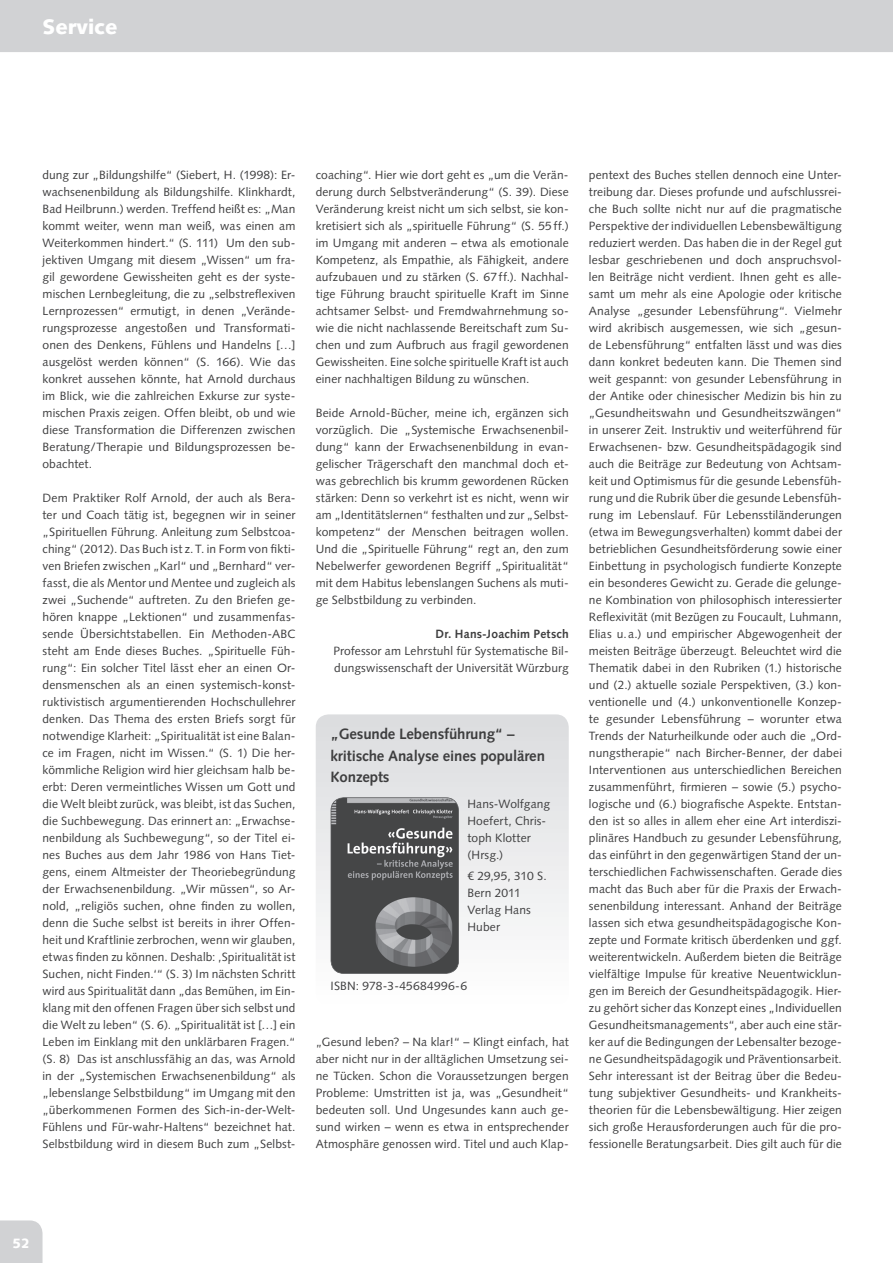
<style>
.page{position:relative;width:893px;height:1263px;background:#fff}
.page>*{position:absolute;margin:0;border:0;box-sizing:border-box;transform-origin:0 0}
.t1{font:900 21px "Syntax LT Std";color:#fff}
.t2{font:700 15px/21.3px "Syntax LT Std";letter-spacing:-.01em;color:#3e3e3f}
.t3{font:900 13.5px "Syntax LT Std";color:#fff}
.t4{font:12px/17px "Syntax LT Std";letter-spacing:.01em;color:#3e3e3f;text-align:justify}
.t5{font:700 12px "Syntax LT Std";letter-spacing:.015em;color:#3e3e3f}
</style>
<div class="page">
<div style="left:0;top:0;width:893px;height:52px;background:#d1d2d4"></div>
<div style="left:0;top:1220px;width:43px;height:43px;background:#d1d2d4"></div>
<div style="left:316px;top:714px;width:253px;height:291px;background:linear-gradient(to bottom,#dbdcde,#fefdfe);border-radius:13px"></div>
<svg style="left:331px;top:797px;width:128px;height:177px;background:#5e5f60"></svg>
<h1 class="t1" style="left:43px;top:14px;width:77px">Service</h1>
<p class="t4" style="left:43px;top:166px;width:255px">dung zur „Bildungshilfe“ (Siebert, H. (1998): Er&shy;wachsenenbildung als Bildungshilfe. Klinkhardt, Bad Heilbrunn.) werden. Treffend heißt es: „Man kommt weiter, wenn man weiß, was einen am Weiterkommen hindert.“ (S. 111) Um den sub&shy;jektiven Umgang mit diesem „Wissen“ um fra&shy;gil gewordene Gewissheiten geht es der syste&shy;mischen Lernbegleitung, die zu „selbstreflexiven Lernprozessen“ ermutigt, in denen „Verände&shy;rungsprozesse angestoßen und Transformati&shy;onen des Denkens, Fühlens und Handelns […] ausgelöst werden können“ (S. 166). Wie das konkret aussehen könnte, hat Arnold durchaus im Blick, wie die zahlreichen Exkurse zur syste&shy;mischen Praxis zeigen. Offen bleibt, ob und wie diese Transformation die Differenzen zwischen Beratung/Therapie und Bildungsprozessen be&shy;obachtet.</p>
<p class="t4" style="left:43px;top:489px;width:255px">Dem Praktiker Rolf Arnold, der auch als Bera&shy;ter und Coach tätig ist, begegnen wir in seiner „Spirituellen Führung. Anleitung zum Selbstcoa&shy;ching“ (2012). Das Buch ist z. T. in Form von fikti&shy;ven Briefen zwischen „Karl“ und „Bernhard“ ver&shy;fasst, die als Mentor und Mentee und zugleich als zwei „Suchende“ auftreten. Zu den Briefen ge&shy;hören knappe „Lektionen“ und zusammenfas&shy;sende Übersichtstabellen. Ein Methoden-ABC steht am Ende dieses Buches. „Spirituelle Füh&shy;rung“: Ein solcher Titel lässt eher an einen Or&shy;densmenschen als an einen systemisch-konst&shy;ruktivistisch argumentierenden Hochschullehrer denken. Das Thema des ersten Briefs sorgt für notwendige Klarheit: „Spiritualität ist eine Balan&shy;ce im Fragen, nicht im Wissen.“ (S. 1) Die her&shy;kömmliche Religion wird hier gleichsam halb be&shy;erbt: Deren vermeintliches Wissen um Gott und die Welt bleibt zurück, was bleibt, ist das Suchen, die Suchbewegung. Das erinnert an: „Erwachse&shy;nenbildung als Suchbewegung“, so der Titel ei&shy;nes Buches aus dem Jahr 1986 von Hans Tiet&shy;gens, einem Altmeister der Theoriebegründung der Erwachsenenbildung. „Wir müssen“, so Ar&shy;nold, „religiös suchen, ohne finden zu wollen, denn die Suche selbst ist bereits in ihrer Offen&shy;heit und Kraftlinie zerbrochen, wenn wir glauben, etwas finden zu können. Deshalb: ,Spiritualität ist Suchen, nicht Finden.‘“ (S. 3) Im nächsten Schritt wird aus Spiritualität dann „das Bemühen, im Ein&shy;klang mit den offenen Fragen über sich selbst und die Welt zu leben“ (S. 6). „Spiritualität ist […] ein Leben im Einklang mit den unklärbaren Fragen.“ (S. 8) Das ist anschlussfähig an das, was Arnold in der „Systemischen Erwachsenenbildung“ als „lebenslange Selbstbildung“ im Umgang mit den „überkommenen Formen des Sich-in-der-Welt-Fühlens und Für-wahr-Haltens“ bezeichnet hat.<br>Selbstbildung wird in diesem Buch zum „Selbst-</p>
<p class="t4" style="left:316px;top:166px;width:255px">coaching“. Hier wie dort geht es „um die Verän&shy;derung durch Selbstveränderung“ (S. 39). Diese Veränderung kreist nicht um sich selbst, sie kon&shy;kretisiert sich als „spirituelle Führung“ (S. 55 ff.) im Umgang mit anderen – etwa als emotionale Kompetenz, als Empathie, als Fähigkeit, andere aufzubauen und zu stärken (S. 67 ff.). Nachhal&shy;tige Führung braucht spirituelle Kraft im Sinne achtsamer Selbst- und Fremdwahrnehmung so&shy;wie die nicht nachlassende Bereitschaft zum Su&shy;chen und zum Aufbruch aus fragil gewordenen Gewissheiten. Eine solche spirituelle Kraft ist auch einer nachhaltigen Bildung zu wünschen.</p>
<p class="t4" style="left:316px;top:404px;width:255px">Beide Arnold-Bücher, meine ich, ergänzen sich vorzüglich. Die „Systemische Erwachsenenbil&shy;dung“ kann der Erwachsenenbildung in evan&shy;gelischer Trägerschaft den manchmal doch et&shy;was gebrechlich bis krumm gewordenen Rücken stärken: Denn so verkehrt ist es nicht, wenn wir am „Identitätslernen“ festhalten und zur „Selbst&shy;kompetenz“ der Menschen beitragen wollen.<br>Und die „Spirituelle Führung“ regt an, den zum Nebelwerfer gewordenen Begriff „Spiritualität“ mit dem Habitus lebenslangen Suchens als muti&shy;ge Selbstbildung zu verbinden.</p>
<p class="t5" style="left:436px;top:626px;width:135px">Dr. Hans-Joachim Petsch</p>
<p class="t4" style="left:333px;top:642px;width:237px">Professor am Lehrstuhl für Systematische Bil&shy;dungswissenschaft der Universität Würzburg</p>
<p class="t2" style="left:331px;top:724px;width:216px">„Gesunde Lebensführung“ – kritische Analyse eines populären<br>Konzepts</p>
<p class="t4" style="left:467px;top:795px;width:84px;text-align:left">Hans-Wolfgang<br>Hoefert, Chris&shy;toph Klotter (Hrsg.)</p>
<p class="t4" style="left:467px;top:867px;width:81px;text-align:left">€ 29,95, 310 S.<br>Bern 2011<br>Verlag Hans<br>Huber</p>
<p class="t4" style="left:331px;top:978px;width:138px">ISBN: 978-3-45684996-6</p>
<p class="t4" style="left:316px;top:1033px;width:255px">„Gesund leben? – Na klar!“ – Klingt einfach, hat aber nicht nur in der alltäglichen Umsetzung sei&shy;ne Tücken. Schon die Voraussetzungen bergen Probleme: Umstritten ist ja, was „Gesundheit“ bedeuten soll. Und Ungesundes kann auch ge&shy;sund wirken – wenn es etwa in entsprechender Atmosphäre genossen wird. Titel und auch Klap-</p>
<p class="t4" style="left:589px;top:166px;width:255px">pentext des Buches stellen dennoch eine Unter&shy;treibung dar. Dieses profunde und aufschlussrei&shy;che Buch sollte nicht nur auf die pragmatische Perspektive der individuellen Lebensbewältigung reduziert werden. Das haben die in der Regel gut lesbar geschriebenen und doch anspruchsvol&shy;len Beiträge nicht verdient. Ihnen geht es alle&shy;samt um mehr als eine Apologie oder kritische Analyse „gesunder Lebensführung“. Vielmehr wird akribisch ausgemessen, wie sich „gesun&shy;de Lebensführung“ entfalten lässt und was dies dann konkret bedeuten kann. Die Themen sind weit gespannt: von gesunder Lebensführung in der Antike oder chinesischer Medizin bis hin zu „Gesundheitswahn und Gesundheitszwängen“ in unserer Zeit. Instruktiv und weiterführend für Erwachsenen- bzw. Gesundheitspädagogik sind auch die Beiträge zur Bedeutung von Achtsam&shy;keit und Optimismus für die gesunde Lebensfüh&shy;rung und die Rubrik über die gesunde Lebensfüh&shy;rung im Lebenslauf. Für Lebensstiländerungen (etwa im Bewegungsverhalten) kommt dabei der betrieblichen Gesundheitsförderung sowie einer Einbettung in psychologisch fundierte Konzepte ein besonderes Gewicht zu. Gerade die gelunge&shy;ne Kombination von philosophisch interessierter Reflexivität (mit Bezügen zu Foucault, Luhmann, Elias u. a.) und empirischer Abgewogenheit der meisten Beiträge überzeugt. Beleuchtet wird die Thematik dabei in den Rubriken (1.) historische und (2.) aktuelle soziale Perspektiven, (3.) kon&shy;ventionelle und (4.) unkonventionelle Konzep&shy;te gesunder Lebensführung – worunter etwa Trends der Naturheilkunde oder auch die „Ord&shy;nungstherapie“ nach Bircher-Benner, der dabei Interventionen aus unterschiedlichen Bereichen zusammenführt, firmieren – sowie (5.) psycho&shy;logische und (6.) biografische Aspekte. Entstan&shy;den ist so alles in allem eher eine Art interdiszi&shy;plinäres Handbuch zu gesunder Lebensführung, das einführt in den gegenwärtigen Stand der un&shy;terschiedlichen Fachwissenschaften. Gerade dies macht das Buch aber für die Praxis der Erwach&shy;senenbildung interessant. Anhand der Beiträge lassen sich etwa gesundheitspädagogische Kon&shy;zepte und Formate kritisch überdenken und ggf. weiterentwickeln. Außerdem bieten die Beiträge vielfältige Impulse für kreative Neuentwicklun&shy;gen im Bereich der Gesundheitspädagogik. Hier&shy;zu gehört sicher das Konzept eines „Individuellen Gesundheitsmanagements“, aber auch eine stär&shy;ker auf die Bedingungen der Lebensalter bezoge&shy;ne Gesundheitspädagogik und Präventionsarbeit.<br>Sehr interessant ist der Beitrag über die Bedeu&shy;tung subjektiver Gesundheits- und Krankheits&shy;theorien für die Lebensbewältigung. Hier zeigen sich große Herausforderungen auch für die pro&shy;fessionelle Beratungsarbeit. Dies gilt auch für die</p>
<p class="t3" style="left:13px;top:1235px;width:19px">52</p>
</div>
